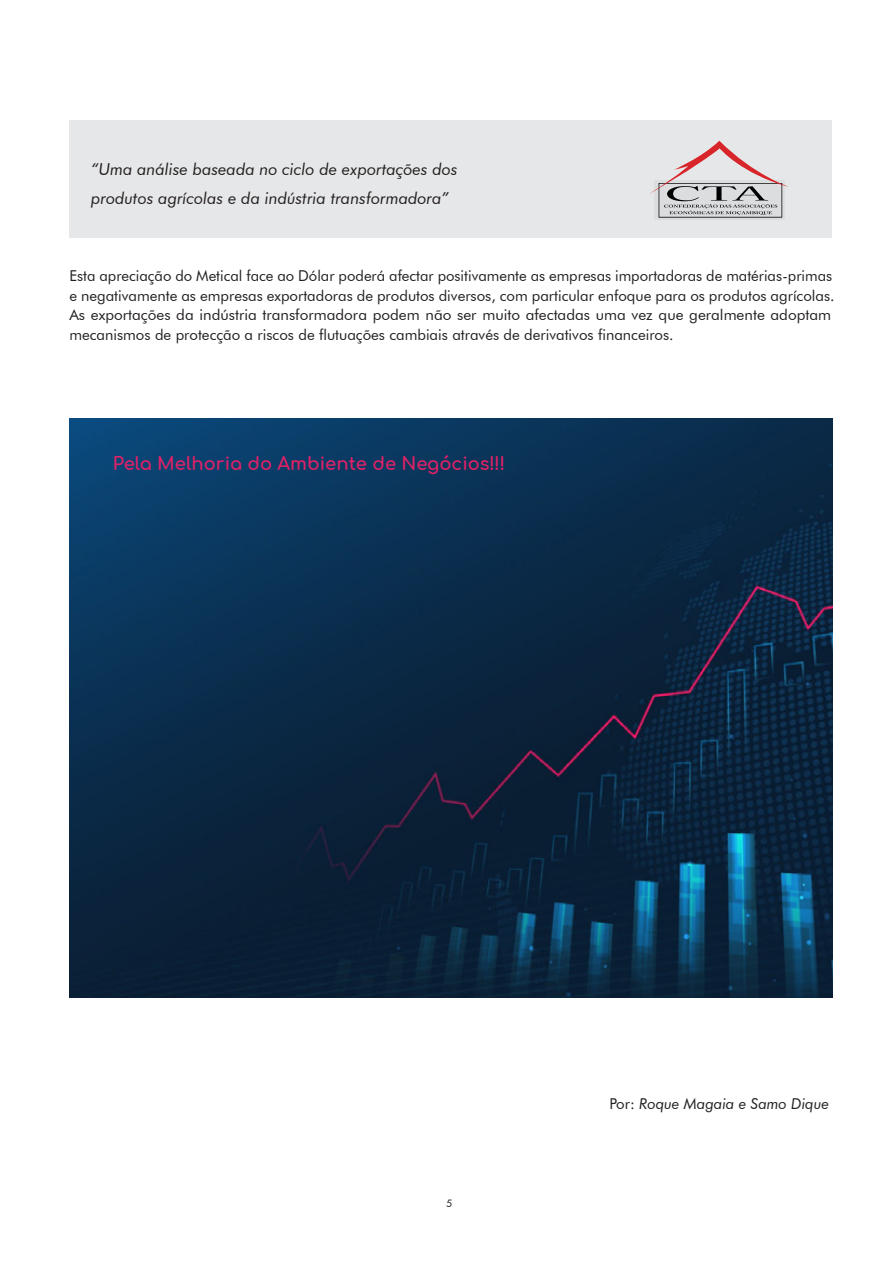
<style>
.page{position:relative;width:893px;height:1263px;background:#fff}
.page>*{position:absolute;margin:0;border:0;box-sizing:border-box;transform-origin:0 0}
.t1{font:700 18px "Comfortaa";color:#df2168}
.t2{font:italic 16.5px/28.5px "Futura BT";color:#231f20}
.t3{font:15px/19.5px "Futura BT";color:#231f20}
.t4{font:italic 15px "Futura BT";color:#231f20}
.t5{font:italic 10.5px "Futura BT";color:#231f20}
.s1{font-style:normal}
</style>
<div class="page">
<div style="left:69px;top:120px;width:763px;height:117px;background:#e6e7e8"></div>
<div style="left:655px;top:180px;width:130px;height:40px;background:#dcdddf"></div>
<svg style="left:650px;top:141px;width:138px;height:77px"></svg>
<img style="left:69px;top:419px;width:763px;height:579px">
<p class="t2" style="left:91px;top:155px;width:368px">“Uma análise baseada no ciclo de exportações dos produtos agrícolas e da indústria transformadora”</p>
<p class="t3" style="left:69px;top:266px;width:767px">Esta apreciação do Metical face ao Dólar poderá afectar positivamente as empresas importadoras de matérias-primas e negativamente as empresas exportadoras de produtos diversos, com particular enfoque para os produtos agrícolas.<br>As exportações da indústria transformadora podem não ser muito afectadas uma vez que geralmente adoptam mecanismos de protecção a riscos de flutuações cambiais através de derivativos financeiros.</p>
<p class="t1" style="left:113px;top:447px;width:394px">Pela Melhoria do Ambiente de Negócios!!!</p>
<p class="t5" style="left:446px;top:1197px;width:8px">5</p>
<p class="t4" style="left:609px;top:1095px;width:221px"><span class="s1">Por:</span> Roque Magaia e Samo Dique</p>
</div>
